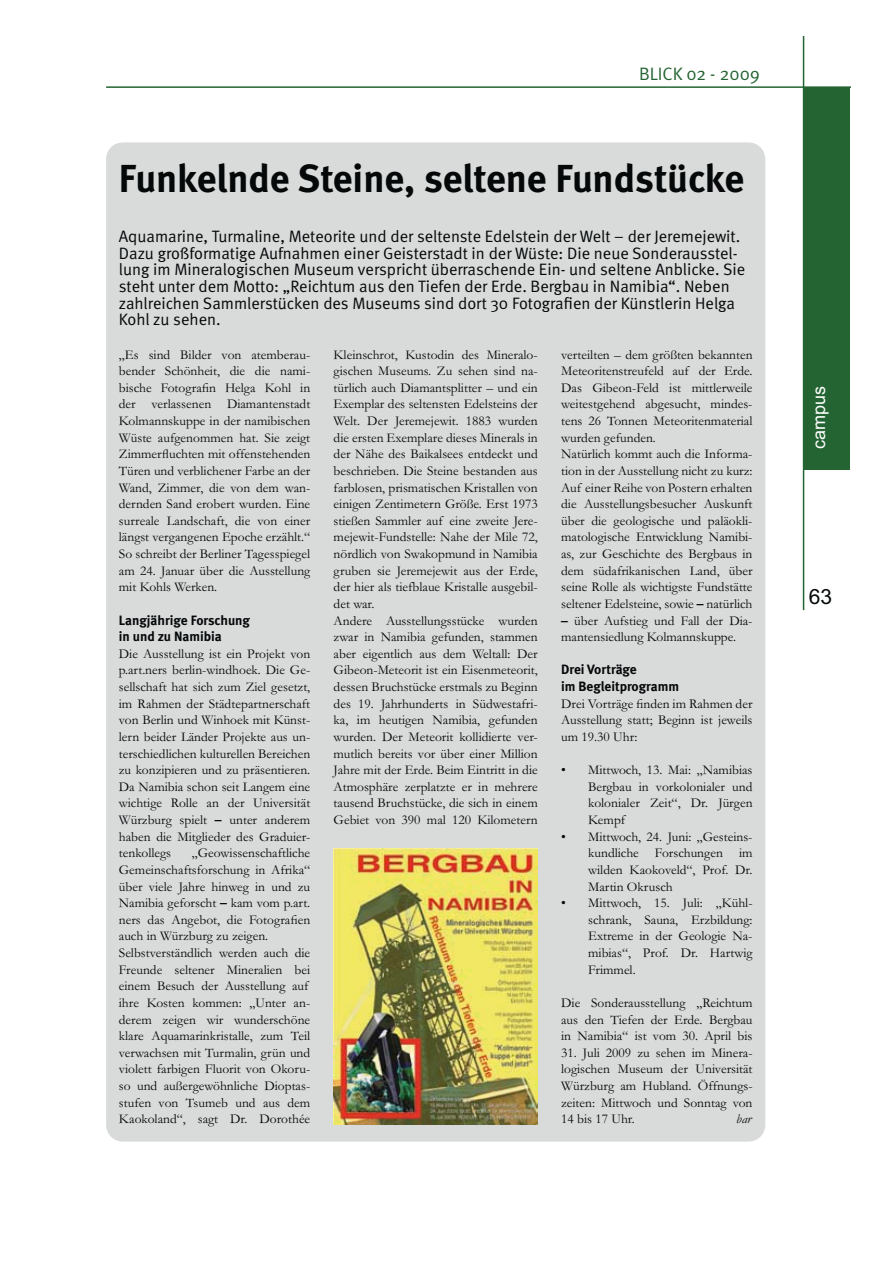
<style>
.page{position:relative;width:893px;height:1263px;background:#fff}
.page>*{position:absolute;margin:0;border:0;box-sizing:border-box;transform-origin:0 0}
.t1{font:700 39px "Meta";color:#040809}
.t2{font:21px "Arial";color:#040809}
.t3{font:18px "Meta Normal";color:#246432}
.t4{font:18px "Arial";color:#fff}
.t5{font:16.5px/16.6px "Meta Normal";color:#040809}
.t6{font:13.5px/16.6px "Garamond";color:#040809;text-align:justify}
.t7{font:700 13.5px/16.6px "Meta";color:#040809}
.t8{font:italic 13.5px "Garamond";color:#040809}
.s1{font-weight:700}
</style>
<div class="page">
<div style="left:123px;top:159px;width:626px;height:966px;background:#d9dada"></div>
<div style="left:106px;top:142px;width:659px;height:1000px;border:33px solid #d9dada"></div>
<div style="left:803px;top:87px;width:47px;height:383px;background:#246432"></div>
<hr style="left:803px;top:36px;width:1px;height:574px;background:#246432">
<hr style="left:106px;top:86px;width:744px;height:2px;background:#246432">
<img style="left:334px;top:849px;width:204px;height:276px">
<h3 class="t3" style="left:639px;top:67px;width:122px">BLICK 02 - 2009</h3>
<h1 class="t1" style="left:119px;top:164px;width:627px">Funkelnde Steine, seltene Fundstücke</h1>
<p class="t5" style="left:119px;top:229px;width:628px">Aquamarine, Turmaline, Meteorite und der seltenste Edelstein der Welt – der Jeremejewit.<br>Dazu großformatige Aufnahmen einer Geisterstadt in der Wüste: Die neue Sonderausstel&shy;lung im Mineralogischen Museum verspricht überraschende Ein- und seltene Anblicke. Sie steht unter dem Motto: „Reichtum aus den Tiefen der Erde. Bergbau in Namibia“. Neben zahlreichen Sammlerstücken des Museums sind dort 30 Fotografien der Künstlerin Helga Kohl zu sehen.</p>
<p class="t6" style="left:334px;top:348px;width:206px;text-align:left">Kleinschrot, Kustodin des Mineralo&shy;gischen Museums. Zu sehen sind na&shy;türlich auch Diamantsplitter – und ein Exemplar des seltensten Edelsteins der Welt. Der Jeremejewit. 1883 wurden die ersten Exemplare dieses Minerals in der Nähe des Baikalsees entdeckt und beschrieben. Die Steine bestanden aus farblosen, prismatischen Kristallen von einigen Zentimetern Größe. Erst 1973 stießen Sammler auf eine zweite Jere&shy;mejewit-Fundstelle: Nahe der Mile 72, nördlich von Swakopmund in Namibia gruben sie Jeremejewit aus der Erde, der hier als tiefblaue Kristalle ausgebil&shy;det war.<br>Andere Ausstellungsstücke wurden zwar in Namibia gefunden, stammen aber eigentlich aus dem Weltall: Der Gibeon-Meteorit ist ein Eisenmeteorit, dessen Bruchstücke erstmals zu Beginn des 19. Jahrhunderts in Südwestafri&shy;ka, im heutigen Namibia, gefunden wurden. Der Meteorit kollidierte ver&shy;mutlich bereits vor über einer Million Jahre mit der Erde. Beim Eintritt in die Atmosphäre zerplatzte er in mehrere tausend Bruchstücke, die sich in einem Gebiet von 390 mal 120 Kilometern</p>
<p class="t6" style="left:119px;top:348px;width:193px">„Es sind Bilder von atemberau&shy;bender Schönheit, die die nami&shy;bische Fotografin Helga Kohl in der verlassenen Diamantenstadt Kolmannskuppe in der namibischen Wüste aufgenommen hat. Sie zeigt Zimmerfluchten mit offenstehenden Türen und verblichener Farbe an der Wand, Zimmer, die von dem wan&shy;dernden Sand erobert wurden. Eine surreale Landschaft, die von einer längst vergangenen Epoche erzählt.“ So schreibt der Berliner Tagesspiegel am 24. Januar über die Ausstellung mit Kohls Werken.</p>
<p class="t7" style="left:119px;top:613px;width:132px">Langjährige Forschung in und zu Namibia</p>
<p class="t6" style="left:119px;top:647px;width:193px">Die Ausstellung ist ein Projekt von p.art.ners berlin-windhoek. Die Ge&shy;sellschaft hat sich zum Ziel gesetzt, im Rahmen der Städtepartnerschaft von Berlin und Winhoek mit Künst&shy;lern beider Länder Projekte aus un&shy;terschiedlichen kulturellen Bereichen zu konzipieren und zu präsentieren.<br>Da Namibia schon seit Langem eine wichtige Rolle an der Universität Würzburg spielt <span class="s1">–</span> unter anderem haben die Mitglieder des Graduier&shy;tenkollegs</p>
<p class="t6" style="left:561px;top:348px;width:193px;text-align:left">verteilten – dem größten bekannten Meteoritenstreufeld auf der Erde.<br>Das Gibeon-Feld ist mittlerweile weitestgehend abgesucht, mindes&shy;tens 26 Tonnen Meteoritenmaterial wurden gefunden.<br>Natürlich kommt auch die Informa&shy;tion in der Ausstellung nicht zu kurz:<br>Auf einer Reihe von Postern erhalten die Ausstellungsbesucher Auskunft über die geologische und paläokli&shy;matologische Entwicklung Namibi&shy;as, zur Geschichte des Bergbaus in dem südafrikanischen Land, über seine Rolle als wichtigste Fundstätte seltener Edelsteine, sowie <span class="s1">–</span> natürlich</p>
<p class="t6" style="left:561px;top:614px;width:193px"><span class="s1">–</span> über Aufstieg und Fall der Dia&shy;mantensiedlung Kolmannskuppe.</p>
<p class="t7" style="left:561px;top:662px;width:119px">Drei Vorträge<br>im Begleitprogramm</p>
<p class="t6" style="left:561px;top:697px;width:193px">Drei Vorträge finden im Rahmen der Ausstellung statt; Beginn ist jeweils um 19.30 Uhr:</p>
<p class="t6" style="left:588px;top:763px;width:166px;text-align:left">Mittwoch, 13. Mai: „Namibias<br>Bergbau in vorkolonialer und kolonialer Zeit“, Dr. Jürgen<br>Kempf<br>Mittwoch, 24. Juni: „Gesteins&shy;kundliche Forschungen im wilden Kaokoveld“, Prof. Dr.<br>Martin Okrusch<br>Mittwoch, 15. Juli: „Kühl&shy;schrank, Sauna, Erzbildung:<br>Extreme in der Geologie Na&shy;mibias“, Prof. Dr. Hartwig<br>Frimmel.</p>
<p class="t6" style="left:561px;top:996px;width:193px">Die Sonderausstellung „Reichtum aus den Tiefen der Erde. Bergbau in Namibia“ ist vom 30. April bis</p>
<p class="t6" style="left:561px;top:1046px;width:193px">31. Juli 2009 zu sehen im Minera&shy;logischen Museum der Universität Würzburg am Hubland. Öffnungs&shy;zeiten: Mittwoch und Sonntag von 14 bis 17 Uhr.</p>
<p class="t6" style="left:561px;top:763px;width:6px">•</p>
<p class="t6" style="left:561px;top:830px;width:6px">•</p>
<p class="t6" style="left:119px;top:846px;width:193px;text-align:left;text-indent:73px">„Geowissenschaftliche<br>Gemeinschaftsforschung in Afrika“ über viele Jahre hinweg in und zu<br>Namibia geforscht <span class="s1">–</span> kam vom p.art. ners das Angebot, die Fotografien auch in Würzburg zu zeigen.<br>Selbstverständlich werden auch die<br>Freunde seltener Mineralien bei einem Besuch der Ausstellung auf ihre Kosten kommen: „Unter an&shy;derem zeigen wir wunderschöne klare Aquamarinkristalle, zum Teil verwachsen mit Turmalin, grün und violett farbigen Fluorit von Okoru&shy;so und außergewöhnliche Dioptas&shy;stufen von Tsumeb und aus dem<br>Kaokoland“, sagt Dr. Dorothée</p>
<p class="t6" style="left:561px;top:896px;width:6px">•</p>
<p class="t8" style="left:736px;top:1111px;width:17px">bar</p>
<h3 class="t4" style="left:808px;top:449px;width:65px;rotate:-90deg">campus</h3>
<h2 class="t2" style="left:809px;top:585px;width:25px">63</h2>
</div>
